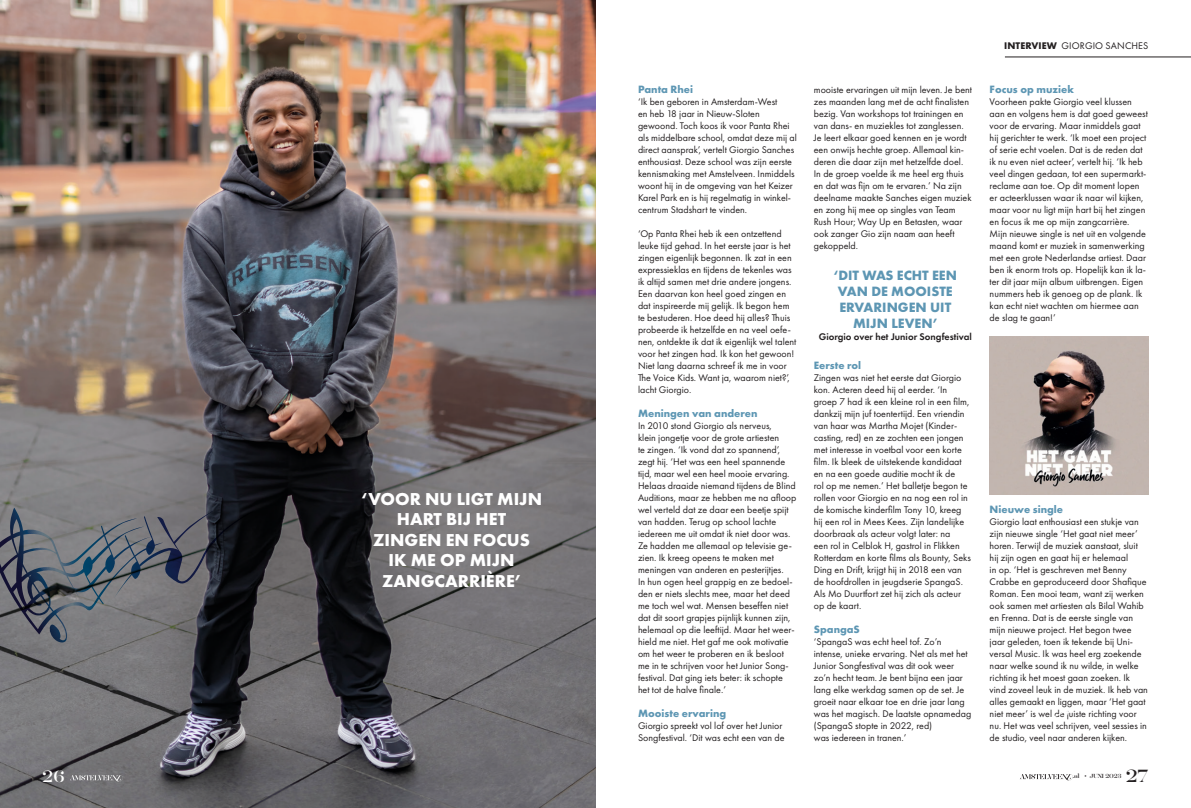
<style>
.page{position:relative;width:1191px;height:808px;background:#fff}
.page>*{position:absolute;margin:0;border:0;box-sizing:border-box;transform-origin:0 0}
.t1{font:700 17.9px/20.5px "Futura PT";color:#fff;text-align:center}
.t2{font:15px "Hera Big";color:#231f20}
.t3{font:700 14px/16px "Futura PT";color:#5d96b3;text-align:center}
.t4{font:14px "Hera Big";color:#fff}
.t5{font:700 11px "Futura PT";color:#5d96b3}
.t6{font:10px/12px "Futura PT";color:#231f20}
.t7{font:600 10px "Futura PT";color:#231f20}
.t8{font:5px "Hera Big";color:#231f20}
.s1{font-weight:700}
</style>
<div class="page">
<img style="left:0;top:0;width:595px;height:808px">
<hr style="left:1005px;top:57px;width:186px;height:1px;background:#231f20">
<svg style="left:0;top:508px;width:254px;height:136px;background:#5a5c63"></svg>
<img style="left:989px;top:336px;width:159px;height:158px">
<svg style="left:70px;top:775px;width:53px;height:7px"></svg>
<svg style="left:1020px;top:774px;width:52px;height:6px"></svg>
<p class="t1" style="left:361px;top:488px;width:182px">‘VOOR NU LIGT MIJN<br>HART BIJ HET</p>
<p class="t1" style="left:373px;top:529px;width:158px">ZINGEN EN FOCUS</p>
<p class="t1" style="left:388px;top:550px;width:128px">IK ME OP MIJN</p>
<p class="t1" style="left:382px;top:570px;width:140px">ZANGCARRIÈRE’</p>
<p class="t5" style="left:638px;top:82px;width:56px">Panta Rhei</p>
<p class="t6" style="left:638px;top:95px;width:160px">‘Ik ben geboren in Amsterdam-West<br>en heb 18 jaar in Nieuw-Sloten gewoond. Toch koos ik voor Panta Rhei als middelbare school, omdat deze mij al direct aansprak’, vertelt Giorgio Sanches enthousiast. Deze school was zijn eerste kennismaking met Amstelveen. Inmiddels woont hij in de omgeving van het Keizer Karel Park en is hij regelmatig in winkel&shy;centrum Stadshart te vinden.</p>
<p class="t6" style="left:638px;top:227px;width:160px">‘Op Panta Rhei heb ik een ontzettend leuke tijd gehad. In het eerste jaar is het zingen eigenlijk begonnen. Ik zat in een expressieklas en tijdens de tekenles was ik altijd samen met drie andere jongens.<br>Een daarvan kon heel goed zingen en dat inspireerde mij gelijk. Ik begon hem te bestuderen. Hoe deed hij alles? Thuis probeerde ik hetzelfde en na veel oefe&shy;nen, ontdekte ik dat ik eigenlijk wel talent voor het zingen had. Ik kon het gewoon!<br>Niet lang daarna schreef ik me in voor The Voice Kids. Want ja, waarom niet?’, lacht Giorgio.</p>
<p class="t5" style="left:638px;top:406px;width:121px">Meningen van anderen</p>
<p class="t6" style="left:638px;top:419px;width:160px">In 2010 stond Giorgio als nerveus,<br>klein jongetje voor de grote artiesten<br>te zingen. ‘Ik vond dat zo spannend’, zegt hij. ‘Het was een heel spannende tijd, maar wel een heel mooie ervaring.<br>Helaas draaide niemand tijdens de Blind Auditions, maar ze hebben me na afloop wel verteld dat ze daar een beetje spijt van hadden. Terug op school lachte iedereen me uit omdat ik niet door was.<br>Ze hadden me allemaal op televisie ge&shy;zien. Ik kreeg opeens te maken met meningen van anderen en pesterijtjes.<br>In hun ogen heel grappig en ze bedoel&shy;den er niets slechts mee, maar het deed me toch wel wat. Mensen beseffen niet dat dit soort grapjes pijnlijk kunnen zijn, helemaal op die leeftijd. Maar het weer&shy;hield me niet. Het gaf me ook motivatie om het weer te proberen en ik besloot me in te schrijven voor het Junior Song&shy;festival. Dat ging iets beter: ik schopte het tot de halve finale.’</p>
<p class="t5" style="left:638px;top:706px;width:90px">Mooiste ervaring</p>
<p class="t6" style="left:638px;top:719px;width:148px">Giorgio spreekt vol lof over het Junior<br>Songfestival. ‘Dit was echt een van de</p>
<p class="t6" style="left:814px;top:83px;width:160px">mooiste ervaringen uit mijn leven. Je bent zes maanden lang met de acht finalisten bezig. Van workshops tot trainingen en van dans- en muziekles tot zanglessen.<br>Je leert elkaar goed kennen en je wordt een onwijs hechte groep. Allemaal kin&shy;deren die daar zijn met hetzelfde doel.<br>In de groep voelde ik me heel erg thuis en dat was fijn om te ervaren.’ Na zijn deelname maakte Sanches eigen muziek en zong hij mee op singles van Team Rush Hour; Way Up en Betasten, waar ook zanger Gio zijn naam aan heeft gekoppeld.</p>
<p class="t3" style="left:833px;top:267px;width:125px">‘DIT WAS ECHT EEN<br>VAN DE MOOISTE</p>
<p class="t3" style="left:839px;top:299px;width:113px">ERVARINGEN UIT</p>
<p class="t3" style="left:853px;top:315px;width:86px">MIJN LEVEN’</p>
<p class="t7" style="left:818px;top:330px;width:155px">Giorgio over het Junior Songfestival</p>
<p class="t5" style="left:814px;top:358px;width:49px">Eerste rol</p>
<p class="t6" style="left:814px;top:371px;width:159px">Zingen was niet het eerste dat Giorgio kon. Acteren deed hij al eerder. ‘In groep 7 had ik een kleine rol in een film, dankzij mijn juf toentertijd. Een vriendin van haar was Martha Mojet (Kinder&shy;casting, red) en ze zochten een jongen met interesse in voetbal voor een korte film. Ik bleek de uitstekende kandidaat en na een goede auditie mocht ik de<br>rol op me nemen.’ Het balletje begon te rollen voor Giorgio en na nog een rol in de komische kinderfilm Tony 10, kreeg hij een rol in Mees Kees. Zijn landelijke doorbraak als acteur volgt later: na<br>een rol in Celblok H, gastrol in Flikken Rotterdam en korte films als Bounty, Seks Ding en Drift, krijgt hij in 2018 een van de hoofdrollen in jeugdserie SpangaS.<br>Als Mo Duurtfort zet hij zich als acteur op de kaart.</p>
<p class="t5" style="left:814px;top:622px;width:48px">SpangaS</p>
<p class="t6" style="left:814px;top:635px;width:159px">‘SpangaS was echt heel tof. Zo’n intense, unieke ervaring. Net als met het Junior Songfestival was dit ook weer zo’n hecht team. Je bent bijna een jaar lang elke werkdag samen op de set. Je groeit naar elkaar toe en drie jaar lang was het magisch. De laatste opnamedag (SpangaS stopte in 2022, red)<br>was iedereen in tranen.’</p>
<p class="t6" style="left:1004px;top:39px;width:146px"><span class="s1">INTERVIEW</span> GIORGIO SANCHES</p>
<p class="t5" style="left:989px;top:82px;width:86px">Focus op muziek</p>
<p class="t6" style="left:989px;top:95px;width:160px">Voorheen pakte Giorgio veel klussen aan en volgens hem is dat goed geweest voor de ervaring. Maar inmiddels gaat hij gerichter te werk. ‘Ik moet een project of serie echt voelen. Dat is de reden dat ik nu even niet acteer’, vertelt hij. ‘Ik heb veel dingen gedaan, tot een supermarkt&shy;reclame aan toe. Op dit moment lopen er acteerklussen waar ik naar wil kijken, maar voor nu ligt mijn hart bij het zingen en focus ik me op mijn zangcarrière.<br>Mijn nieuwe single is net uit en volgende maand komt er muziek in samenwerking met een grote Nederlandse artiest. Daar ben ik enorm trots op. Hopelijk kan ik la&shy;ter dit jaar mijn album uitbrengen. Eigen nummers heb ik genoeg op de plank. Ik kan echt niet wachten om hiermee aan de slag te gaan!’</p>
<p class="t5" style="left:989px;top:502px;width:75px">Nieuwe single</p>
<p class="t6" style="left:989px;top:515px;width:160px">Giorgio laat enthousiast een stukje van zijn nieuwe single ‘Het gaat niet meer’ horen. Terwijl de muziek aanstaat, sluit hij zijn ogen en gaat hij er helemaal<br>in op. ‘Het is geschreven met Benny Crabbe en geproduceerd door Shafique Roman. Een mooi team, want zij werken ook samen met artiesten als Bilal Wahib en Frenna. Dat is de eerste single van mijn nieuwe project. Het begon twee jaar geleden, toen ik tekende bij Uni&shy;versal Music. Ik was heel erg zoekende naar welke sound ik nu wilde, in welke richting ik het moest gaan zoeken. Ik vind zoveel leuk in de muziek. Ik heb van alles gemaakt en liggen, maar ‘Het gaat niet meer’ is wel de juiste richting voor nu. Het was veel schrijven, veel sessies in de studio, veel naar anderen kijken.</p>
<p class="t4" style="left:43px;top:766px;width:24px">26</p>
<p class="t8" style="left:1072px;top:772px;width:50px">.nl • JUNI 2023</p>
<p class="t2" style="left:1126px;top:764px;width:24px">27</p>
</div>
